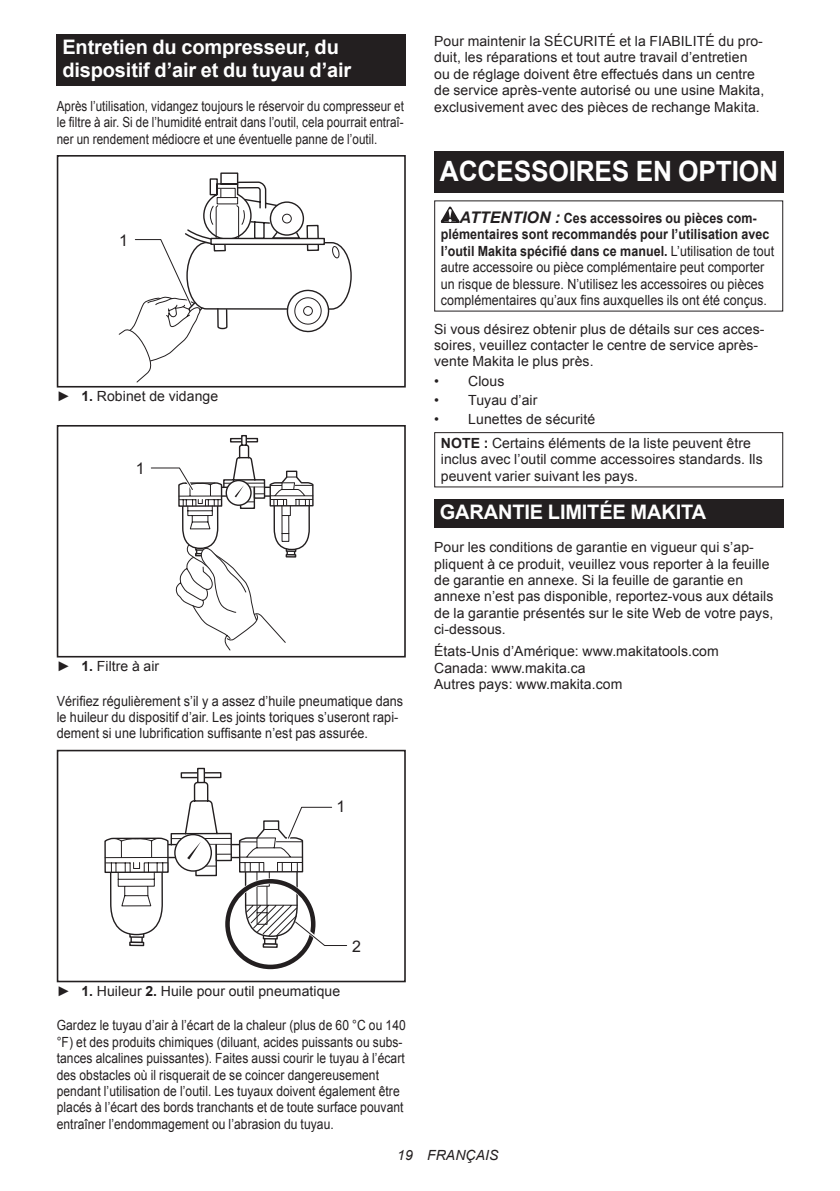
<style>
.page{position:relative;width:840px;height:1191px;background:#fff}
.page>*{position:absolute;margin:0;border:0;box-sizing:border-box;transform-origin:0 0}
.t1{font:700 28px "Arial";letter-spacing:-.01em;color:#fff;scale:.94 1}
.t2{font:700 20px/23.4px "Arial";letter-spacing:-.01em;color:#fff}
.t3{font:16px "Arial";color:#231f20}
.t4{font:14px/16.4px "Arial";letter-spacing:.005em;color:#231f20}
.t5{font:14px/16.4px "Arial";letter-spacing:.005em;color:#231f20;scale:.86 1}
.t6{font:14px/16.4px "Arial";letter-spacing:.005em;color:#231f20;scale:.89 1}
.t7{font:14px/16.4px "Arial";letter-spacing:.005em;color:#231f20;text-align:justify;scale:.83 1}
.t8{font:14px/16.4px "Arial";letter-spacing:.005em;color:#231f20;scale:.9 1}
.t9{font:italic 14px "Arial";letter-spacing:.005em;color:#231f20}
.s1{font-weight:700}
.s2{font-weight:700;font-style:italic;font-size:16px}
</style>
<div class="page">
<div style="left:57px;top:34px;width:348px;height:52px;background:#231f20"></div>
<svg style="left:118px;top:172px;width:234px;height:211px"></svg>
<div style="left:57px;top:155px;width:348px;height:232px;border:2px solid #231f20"></div>
<svg style="left:151px;top:434px;width:163px;height:217px"></svg>
<div style="left:57px;top:425px;width:348px;height:232px;border:2px solid #231f20"></div>
<div style="left:57px;top:750px;width:348px;height:232px;border:2px solid #231f20"></div>
<svg style="left:104px;top:767px;width:243px;height:202px"></svg>
<div style="left:434px;top:151px;width:348px;height:41px;background:#231f20"></div>
<svg style="left:440px;top:207px;width:19px;height:16px"></svg>
<div style="left:434px;top:432px;width:348px;height:55px;border:1px solid #231f20"></div>
<div style="left:434px;top:499px;width:348px;height:28px;background:#231f20"></div>
<h2 class="t2" style="left:62px;top:36px;width:290px">Entretien du compresseur, du dispositif d’air et du tuyau d’air</h2>
<p class="t7" style="left:57px;top:98px;width:419px">Après l’utilisation, vidangez toujours le réservoir du compresseur et le filtre à air. Si de l’humidité entrait dans l’outil, cela pourrait entraî&shy;ner un rendement médiocre et une éventuelle panne de l’outil.</p>
<p class="t3" style="left:119px;top:229px;width:10px">1</p>
<p class="t4" style="left:57px;top:388px;width:163px">► <span class="s1">1.</span> Robinet de vidange</p>
<p class="t3" style="left:136px;top:457px;width:10px">1</p>
<p class="t4" style="left:57px;top:658px;width:104px">► <span class="s1">1.</span> Filtre à air</p>
<p class="t8" style="left:57px;top:692px;width:386px">Vérifiez régulièrement s’il y a assez d’huile pneumatique dans le huileur du dispositif d’air. Les joints toriques s’useront rapi&shy;dement si une lubrification suffisante n’est pas assurée.</p>
<p class="t3" style="left:336px;top:796px;width:10px">1</p>
<p class="t4" style="left:434px;top:33px;width:331px">Pour maintenir la SÉCURITÉ et la FIABILITÉ du pro&shy;duit, les réparations et tout autre travail d’entretien ou de réglage doivent être effectués dans un centre de service après-vente autorisé ou une usine Makita, exclusivement avec des pièces de rechange Makita.</p>
<h1 class="t1" style="left:439px;top:152px;width:361px">ACCESSOIRES EN OPTION</h1>
<p class="t6" style="left:440px;top:210px;width:376px;text-indent:19px"><span class="s2">ATTENTION :</span> <span class="s1">Ces accessoires ou pièces com&shy;plémentaires sont recommandés pour l’utilisation avec l’outil Makita spécifié dans ce manuel.</span> L’utilisation de tout autre accessoire ou pièce complémentaire peut comporter un risque de blessure. N’utilisez les accessoires ou pièces complémentaires qu’aux fins auxquelles ils ont été conçus.</p>
<p class="t4" style="left:434px;top:321px;width:331px">Si vous désirez obtenir plus de détails sur ces acces&shy;soires, veuillez contacter le centre de service après&shy;vente Makita le plus près.</p>
<p class="t4" style="left:434px;top:373px;width:72px">• Clous</p>
<p class="t4" style="left:434px;top:392px;width:105px">• Tuyau d’air</p>
<p class="t4" style="left:440px;top:407px;width:311px;line-height:23.8px;text-indent:-7px">• Lunettes de sécurité<br><span class="s1">NOTE :</span> Certains éléments de la liste peuvent être</p>
<p class="t4" style="left:440px;top:451px;width:323px">inclus avec l’outil comme accessoires standards. Ils peuvent varier suivant les pays.</p>
<h2 class="t2" style="left:439px;top:500px;width:268px">GARANTIE LIMITÉE MAKITA</h2>
<p class="t4" style="left:434px;top:539px;width:340px">Pour les conditions de garantie en vigueur qui s’ap&shy;pliquent à ce produit, veuillez vous reporter à la feuille de garantie en annexe. Si la feuille de garantie en annexe n’est pas disponible, reportez-vous aux détails de la garantie présentés sur le site Web de votre pays, ci-dessous.</p>
<p class="t4" style="left:434px;top:643px;width:286px">États-Unis d’Amérique: www.makitatools.com<br>Canada: www.makita.ca<br>Autres pays: www.makita.com</p>
<p class="t3" style="left:352px;top:936px;width:10px">2</p>
<p class="t4" style="left:57px;top:982px;width:285px">► <span class="s1">1.</span> Huileur <span class="s1">2.</span> Huile pour outil pneumatique</p>
<p class="t5" style="left:57px;top:1017px;width:407px">Gardez le tuyau d’air à l’écart de la chaleur (plus de 60 °C ou 140 °F) et des produits chimiques (diluant, acides puissants ou subs&shy;tances alcalines puissantes). Faites aussi courir le tuyau à l’écart des obstacles où il risquerait de se coincer dangereusement pendant l’utilisation de l’outil. Les tuyaux doivent également être placés à l’écart des bords tranchants et de toute surface pouvant entraîner l’endommagement ou l’abrasion du tuyau.</p>
<p class="t9" style="left:397px;top:1146px;width:103px">19 FRANÇAIS</p>
</div>
